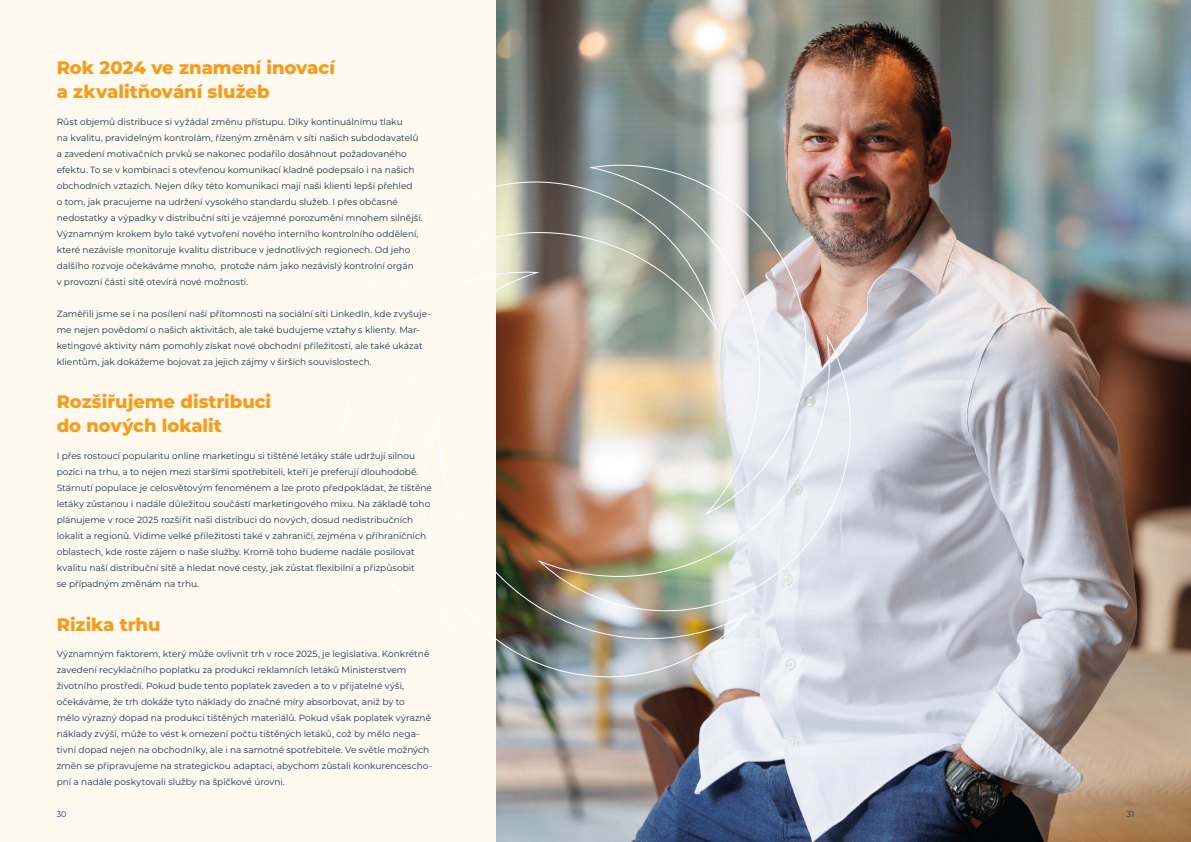
<style>
.page{position:relative;width:1191px;height:842px;background:#fff}
.page>*{position:absolute;margin:0;border:0;box-sizing:border-box;transform-origin:0 0}
.Odstavec_rozhovor{font:800 18px/24px "Montserrat";letter-spacing:-.005em;color:#f59d1b}
.Odstavec_rozhovor-2{font:9px/16px "Montserrat";color:#063d54}
.t1{font:8px "Montserrat";color:#063d54}
</style>
<div class="page">
<div style="left:0;top:0;width:496px;height:842px;background:#fff9f0"></div>
<img style="left:496px;top:0;width:695px;height:842px">
<img style="left:340px;top:153px;width:530px;height:545px">
<p class="Odstavec_rozhovor" style="left:57px;top:55px;width:280px">Rok 2024 ve znamení inovací a zkvalitňování služeb</p>
<p class="Odstavec_rozhovor-2" style="left:57px;top:113px;width:367px">Růst objemů distribuce si vyžádal změnu přístupu. Díky kontinuálnímu tlaku<br>na kvalitu, pravidelným kontrolám, řízeným změnám v síti našich subdodavatelů a zavedení motivačních prvků se nakonec podařilo dosáhnout požadovaného efektu. To se v kombinaci s otevřenou komunikací kladně podepsalo i na našich obchodních vztazích. Nejen díky této komunikaci mají naši klienti lepší přehled<br>o tom, jak pracujeme na udržení vysokého standardu služeb. I přes občasné nedostatky a výpadky v distribuční síti je vzájemné porozumění mnohem silnější.</p>
<p class="Odstavec_rozhovor-2" style="left:57px;top:225px;width:363px">Významným krokem bylo také vytvoření nového interního kontrolního oddělení, které nezávisle monitoruje kvalitu distribuce v jednotlivých regionech. Od jeho dalšího rozvoje očekáváme mnoho, protože nám jako nezávislý kontrolní orgán v provozní části sítě otevírá nové možnosti.</p>
<p class="Odstavec_rozhovor-2" style="left:57px;top:305px;width:376px">Zaměřili jsme se i na posílení naší přítomnosti na sociální síti LinkedIn, kde zvyšuje&shy;me nejen povědomí o našich aktivitách, ale také budujeme vztahy s klienty. Mar&shy;ketingové aktivity nám pomohly získat nové obchodní příležitosti, ale také ukázat klientům, jak dokážeme bojovat za jejich zájmy v širších souvislostech.</p>
<p class="Odstavec_rozhovor" style="left:57px;top:389px;width:216px">Rozšiřujeme distribuci do nových lokalit</p>
<p class="Odstavec_rozhovor-2" style="left:57px;top:447px;width:377px">I přes rostoucí popularitu online marketingu si tištěné letáky stále udržují silnou pozici na trhu, a to nejen mezi staršími spotřebiteli, kteří je preferují dlouhodobě.<br>Stárnutí populace je celosvětovým fenoménem a lze proto předpokládat, že tištěné letáky zůstanou i nadále důležitou součástí marketingového mixu. Na základě toho plánujeme v roce 2025 rozšířit naši distribuci do nových, dosud nedistribučních lokalit a regionů. Vidíme velké příležitosti také v zahraničí, zejména v příhraničních oblastech, kde roste zájem o naše služby. Kromě toho budeme nadále posilovat kvalitu naší distribuční sítě a hledat nové cesty, jak zůstat flexibilní a přizpůsobit<br>se případným změnám na trhu.</p>
<p class="Odstavec_rozhovor" style="left:57px;top:611px;width:105px">Rizika trhu</p>
<p class="Odstavec_rozhovor-2" style="left:57px;top:646px;width:377px">Významným faktorem, který může ovlivnit trh v roce 2025, je legislativa. Konkrétně zavedení recyklačního poplatku za produkci reklamních letáků Ministerstvem životního prostředí. Pokud bude tento poplatek zaveden a to v přijatelné výši, očekáváme, že trh dokáže tyto náklady do značné míry absorbovat, aniž by to<br>mělo výrazný dopad na produkci tištěných materiálů. Pokud však poplatek výrazně náklady zvýší, může to vést k omezení počtu tištěných letáků, což by mělo nega&shy;tivní dopad nejen na obchodníky, ale i na samotné spotřebitele. Ve světle možných změn se připravujeme na strategickou adaptaci, abychom zůstali konkurencescho&shy;pní a nadále poskytovali služby na špičkové úrovni.</p>
<p class="t1" style="left:57px;top:808px;width:11px">30</p>
<p class="t1" style="left:1126px;top:808px;width:9px">31</p>
</div>
